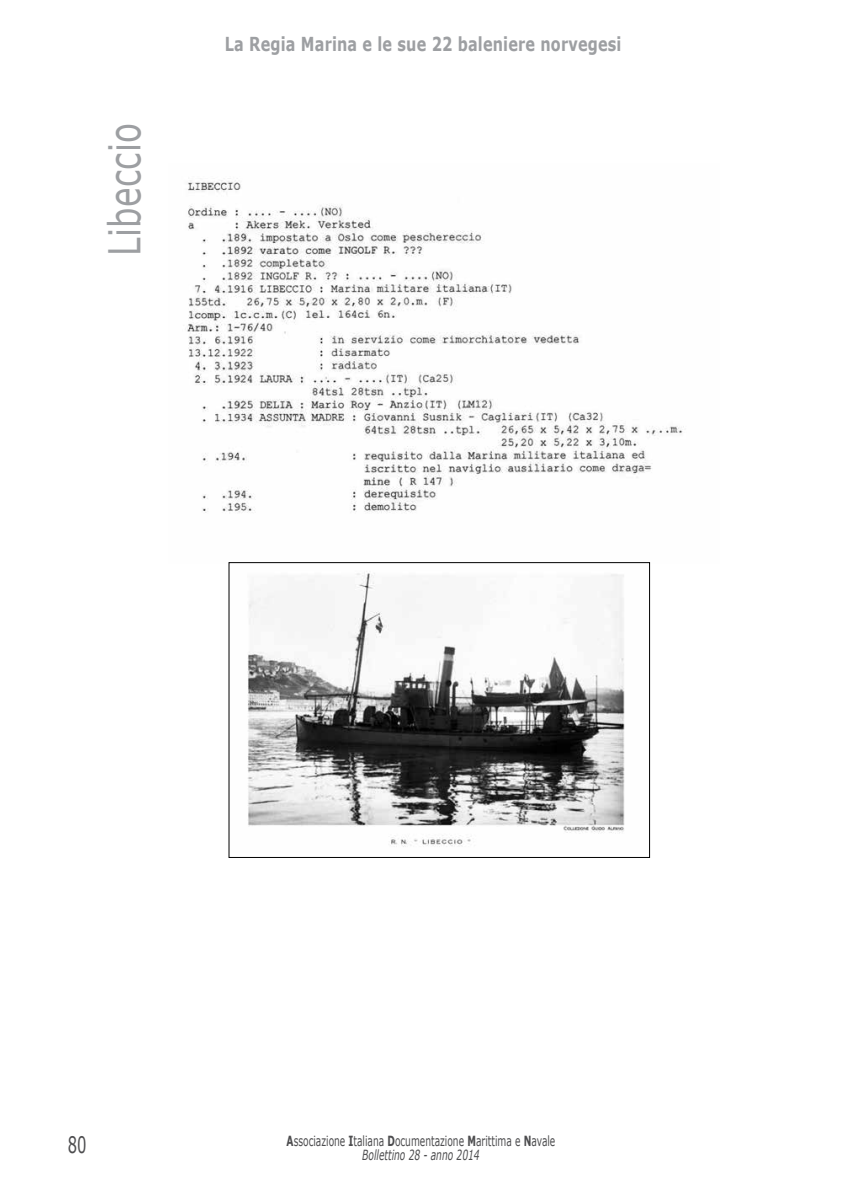
<style>
.page{position:relative;width:844px;height:1191px;background:#fff}
.page>*{position:absolute;margin:0;border:0;box-sizing:border-box;transform-origin:0 0}
.t1{font:43.75px "Verdana";letter-spacing:.015em;color:#9d9fa2;scale:.75 1}
.t2{font:22.75px "Verdana";color:#4d4d4f;scale:.65 1}
.t3{font:700 19.25px "Verdana";letter-spacing:.015em;color:#9d9fa2;scale:.75 1}
.t4{font:14px/14px "Verdana";color:#4d4d4f;text-align:center;scale:.65 1}
.s1{font-weight:700}
.s2{font-style:italic}
</style>
<div class="page">
<img style="left:187px;top:178px;width:497px;height:385px">
<img style="left:247px;top:571px;width:378px;height:276px">
<h1 class="t1" style="left:97px;top:256px;width:179px;rotate:-90deg">Libeccio</h1>
<h3 class="t3" style="left:225px;top:32px;width:530px">La Regia Marina e le sue 22 baleniere norvegesi</h3>
<h2 class="t2" style="left:68px;top:1130px;width:30px">80</h2>
<p class="t4" style="left:286px;top:1133px;width:415px"><span class="s1">A</span>ssociazione <span class="s1">I</span>taliana <span class="s1">D</span>ocumentazione <span class="s1">M</span>arittima e <span class="s1">N</span>avale<br><span class="s2">Bollettino 28 - anno 2014</span></p>
</div>
